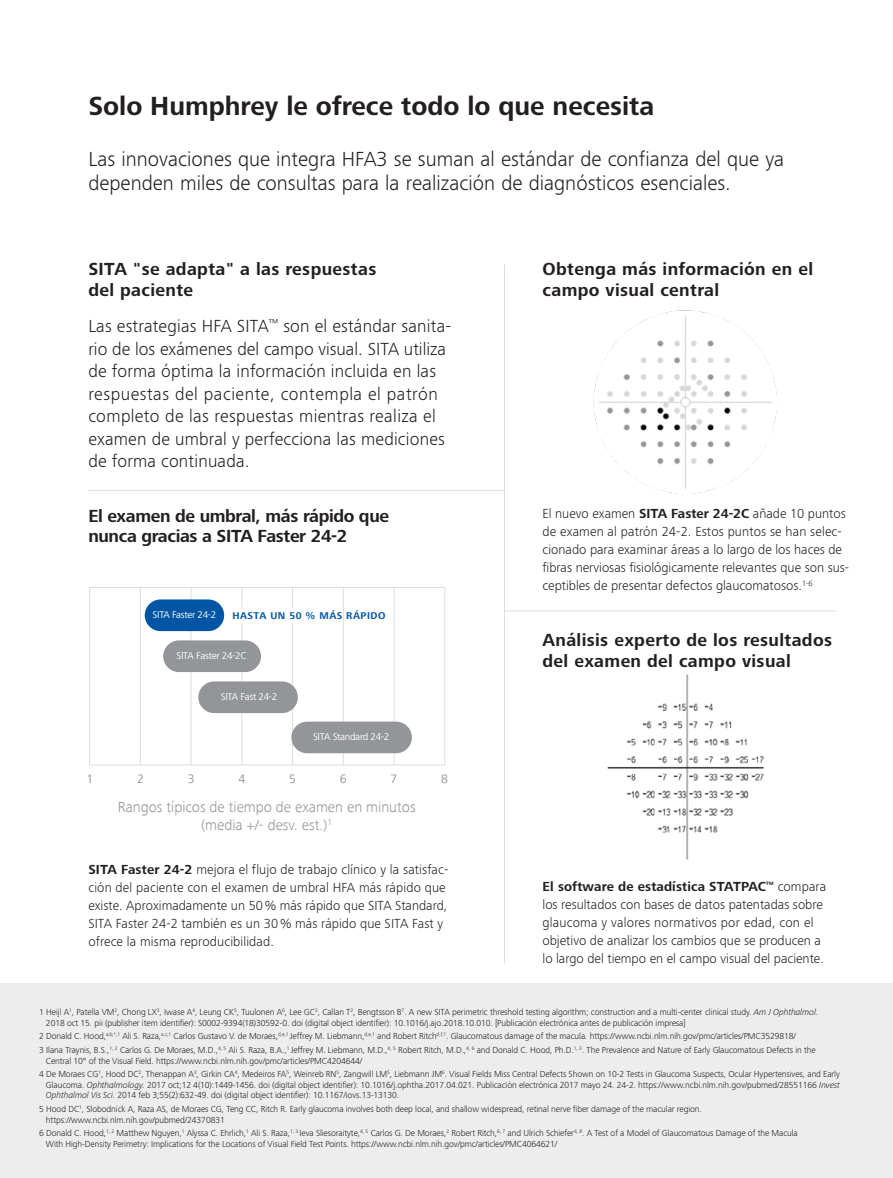
<style>
.page{position:relative;width:893px;height:1178px;background:#fff}
.page>*{position:absolute;margin:0;border:0;box-sizing:border-box;transform-origin:0 0}
.t1{font:700 27px "ZEISS Frutiger Next W1 G";color:#231f20}
.t2{font:300 21px/24px "ZEISS Frutiger Next W1 G";color:#231f20}
.t3{font:300 18px/22.5px "ZEISS Frutiger Next W1 G";letter-spacing:.01em;color:#231f20}
.t4{font:700 18px/21px "ZEISS Frutiger Next W1 G";letter-spacing:.02em;color:#231f20}
.t5{font:700 18px/19.5px "ZEISS Frutiger Next W1 G";letter-spacing:-.02em;color:#231f20}
.t6{font:300 15.15px/18.1px "ZEISS Frutiger Next W1 G";color:#939598;text-align:center}
.t7{font:300 13.5px/18px "ZEISS Frutiger Next W1 G";color:#231f20}
.t8{font:12.6px "ZEISS Frutiger Next W1 G";color:#939598}
.t9{font:10.05px "ZEISS Frutiger Next W1 G";letter-spacing:-.025em;color:#fff}
.t10{font:700 10.05px "ZEISS Frutiger Next W1 G";letter-spacing:.05em;color:#0155a5}
.t11{font:300 9px/10.5px "ZEISS Frutiger Next W1 G";letter-spacing:-.01em;color:#231f20}
.s1{font-weight:700}
.s2{font-style:italic}
</style>
<div class="page">
<div style="left:0;top:983px;width:893px;height:195px;background:#ededee"></div>
<img style="left:607px;top:674px;width:158px;height:186px">
<img style="left:593px;top:310px;width:184px;height:184px">
<div style="left:89px;top:587px;width:356px;height:178px;border:1px solid #dcdddf"></div>
<hr style="left:140px;top:587px;width:1px;height:178px;background:#dcdddf">
<hr style="left:191px;top:587px;width:1px;height:178px;background:#dcdddf">
<hr style="left:242px;top:587px;width:1px;height:178px;background:#dcdddf">
<hr style="left:292px;top:587px;width:1px;height:178px;background:#dcdddf">
<hr style="left:343px;top:587px;width:1px;height:178px;background:#dcdddf">
<hr style="left:394px;top:587px;width:1px;height:178px;background:#dcdddf">
<div style="left:291px;top:721px;width:121px;height:32px;background:#939598;border-radius:16px"></div>
<div style="left:198px;top:681px;width:100px;height:32px;background:#939598;border-radius:16px"></div>
<div style="left:163px;top:640px;width:98px;height:32px;background:#939598;border-radius:16px"></div>
<svg style="left:241px;top:607px;width:52px;height:16px"></svg>
<div style="left:145px;top:599px;width:79px;height:32px;background:#0155a5;border-radius:16px"></div>
<hr style="left:504px;top:264px;width:1px;height:699px;background:#dcdddf">
<hr style="left:504px;top:610px;width:332px;height:1px;background:#dcdddf">
<hr style="left:88px;top:490px;width:416px;height:1px;background:#dcdddf">
<h1 class="t1" style="left:88px;top:87px;width:567px">Solo Humphrey le ofrece todo lo que necesita</h1>
<h2 class="t2" style="left:88px;top:146px;width:697px">Las innovaciones que integra HFA3 se suman al estándar de confianza del que ya dependen miles de consultas para la realización de diagnósticos esenciales.</h2>
<h3 class="t4" style="left:88px;top:258px;width:290px">SITA "se adapta" a las respuestas del paciente</h3>
<p class="t3" style="left:88px;top:314px;width:364px">Las estrategias HFA SITA<sup>™</sup> son el estándar sanita&shy;rio de los exámenes del campo visual. SITA utiliza de forma óptima la información incluida en las respuestas del paciente, contempla el patrón completo de las respuestas mientras realiza el examen de umbral y perfecciona las mediciones de forma continuada.</p>
<h3 class="t5" style="left:88px;top:506px;width:302px">El examen de umbral, más rápido que nunca gracias a SITA Faster 24-2</h3>
<p class="t9" style="left:153px;top:609px;width:65px">SITA Faster 24-2</p>
<p class="t10" style="left:233px;top:610px;width:154px">HASTA UN 50 % MÁS RÁPIDO</p>
<p class="t9" style="left:176px;top:650px;width:72px">SITA Faster 24-2C</p>
<p class="t9" style="left:221px;top:691px;width:58px">SITA Fast 24-2</p>
<p class="t9" style="left:313px;top:731px;width:78px">SITA Standard 24-2</p>
<h3 class="t8" style="left:86px;top:772px;width:8px">1</h3>
<h3 class="t8" style="left:137px;top:772px;width:8px">2</h3>
<h3 class="t8" style="left:188px;top:772px;width:8px">3</h3>
<h3 class="t8" style="left:238px;top:772px;width:8px">4</h3>
<h3 class="t8" style="left:289px;top:772px;width:8px">5</h3>
<h3 class="t8" style="left:340px;top:772px;width:8px">6</h3>
<h3 class="t8" style="left:390px;top:772px;width:8px">7</h3>
<h3 class="t8" style="left:441px;top:772px;width:8px">8</h3>
<h3 class="t6" style="left:118px;top:798px;width:299px">Rangos típicos de tiempo de examen en minutos (media +/- desv. est.)<sup>1</sup></h3>
<p class="t7" style="left:88px;top:859px;width:362px"><span class="s1">SITA Faster 24-2</span> mejora el flujo de trabajo clínico y la satisfac&shy;ción del paciente con el examen de umbral HFA más rápido que existe. Aproximadamente un 50% más rápido que SITA Standard, SITA Faster 24-2 también es un 30% más rápido que SITA Fast y ofrece la misma reproducibilidad.</p>
<h3 class="t4" style="left:543px;top:258px;width:272px">Obtenga más información en el campo visual central</h3>
<p class="t7" style="left:543px;top:504px;width:308px">El nuevo examen <span class="s1">SITA Faster 24-2C</span> añade 10 puntos de examen al patrón 24-2. Estos puntos se han selec&shy;cionado para examinar áreas a lo largo de los haces de fibras nerviosas fisiológicamente relevantes que son sus&shy;ceptibles de presentar defectos glaucomatosos.<sup>1-6</sup></p>
<h3 class="t4" style="left:543px;top:628px;width:291px">Análisis experto de los resultados del examen del campo visual</h3>
<p class="t7" style="left:543px;top:877px;width:285px"><span class="s1">El software de estadística STATPAC</span><sup>™</sup> compara los resultados con bases de datos patentadas sobre glaucoma y valores normativos por edad, con el objetivo de analizar los cambios que se producen a lo largo del tiempo en el campo visual del paciente.</p>
<p class="t11" style="left:46px;top:1006px;width:774px;text-indent:-7px">1 Heijl A<sup>1</sup>, Patella VM<sup>2</sup>, Chong LX<sup>3</sup>, Iwase A<sup>4</sup>, Leung CK<sup>5</sup>, Tuulonen A<sup>6</sup>, Lee GC<sup>2</sup>, Callan T<sup>2</sup>, Bengtsson B<sup>7</sup>. A new SITA perimetric threshold testing algorithm; construction and a multi-center clinical study. <span class="s2">Am J Ophthalmol.<br></span>2018 oct 15<span class="s2">.</span> pii (publisher item identifier): S0002-9394(18)30592-0. doi (digital object identifier): 10.1016/j.ajo.2018.10.010. [Publicación electrónica antes de publicación impresa]</p>
<p class="t11" style="left:39px;top:1029px;width:778px;line-height:13.8px">2 Donald C. Hood,<sup>a,b,*,1</sup> Ali S. Raza,<sup>a,c,1</sup> Carlos Gustavo V. de Moraes,<sup>d,e,1</sup> Jeffrey M. Liebmann,<sup>d,e,1</sup> and Robert Ritch<sup>d,f,1</sup>. Glaucomatous damage of the macula<span class="s2">.</span> https://www.ncbi.nlm.nih.gov/pmc/articles/PMC3529818/<br>3 Ilana Traynis, B.S.,<sup>1,</sup> <sup>2</sup> Carlos G. De Moraes, M.D.,<sup>4,</sup> <sup>5</sup> Ali S. Raza, B.A.,<sup>1</sup> Jeffrey M. Liebmann, M.D.,<sup>4,</sup> <sup>5</sup> Robert Ritch, M.D.,<sup>4,</sup> <sup>6</sup> and Donald C. Hood, Ph.D.<sup>1,</sup> <sup>3</sup>. The Prevalence and Nature of Early Glaucomatous Defects in the</p>
<p class="t11" style="left:39px;top:1053px;width:802px;line-height:13.8px;text-indent:7px">Central 10° of the Visual Field. https://www.ncbi.nlm.nih.gov/pmc/articles/PMC4204644/<br>4 De Moraes CG<sup>1</sup>, Hood DC<sup>2</sup>, Thenappan A<sup>3</sup>, Girkin CA<sup>4</sup>, Medeiros FA<sup>5</sup>, Weinreb RN<sup>5</sup>, Zangwill LM<sup>5</sup>, Liebmann JM<sup>6</sup>. Visual Fields Miss Central Defects Shown on 10-2 Tests in Glaucoma Suspects, Ocular Hypertensives, and Early</p>
<p class="t11" style="left:46px;top:1079px;width:795px">Glaucoma. <span class="s2">Ophthalmology.</span> 2017 oct;12 4(10):1449-1456. doi (digital object identifier): 10.1016/j.ophtha.2017.04.021. Publicación electrónica 2017 mayo 24. 24-2. https://www.ncbi.nlm.nih.gov/pubmed/28551166 <span class="s2">Invest<br>Ophthalmol Vis Sci.</span> 2014 feb 3;55(2):632-49. doi (digital object identifier): 10.1167/iovs.13-13130.</p>
<p class="t11" style="left:46px;top:1103px;width:657px;text-indent:-7px">5 Hood DC<sup>1</sup>, Slobodnick A, Raza AS, de Moraes CG, Teng CC, Ritch R. Early glaucoma involves both deep local, and shallow widespread, retinal nerve fiber damage of the macular region. https://www.ncbi.nlm.nih.gov/pubmed/24370831</p>
<p class="t11" style="left:46px;top:1127px;width:753px;text-indent:-7px">6 Donald C. Hood,<sup>1,</sup> <sup>2</sup> Matthew Nguyen,<sup>1</sup> Alyssa C. Ehrlich,<sup>1</sup> Ali S. Raza,<sup>1,</sup> <sup>3</sup> Ieva Sliesoraityte,<sup>4,</sup> <sup>5</sup> Carlos G. De Moraes,<sup>2</sup> Robert Ritch,<sup>6,</sup> <sup>7</sup> and Ulrich Schiefer<sup>4,</sup> <sup>8</sup>. A Test of a Model of Glaucomatous Damage of the Macula<br>With High-Density Perimetry: Implications for the Locations of Visual Field Test Points. https://www.ncbi.nlm.nih.gov/pmc/articles/PMC4064621/</p>
</div>
